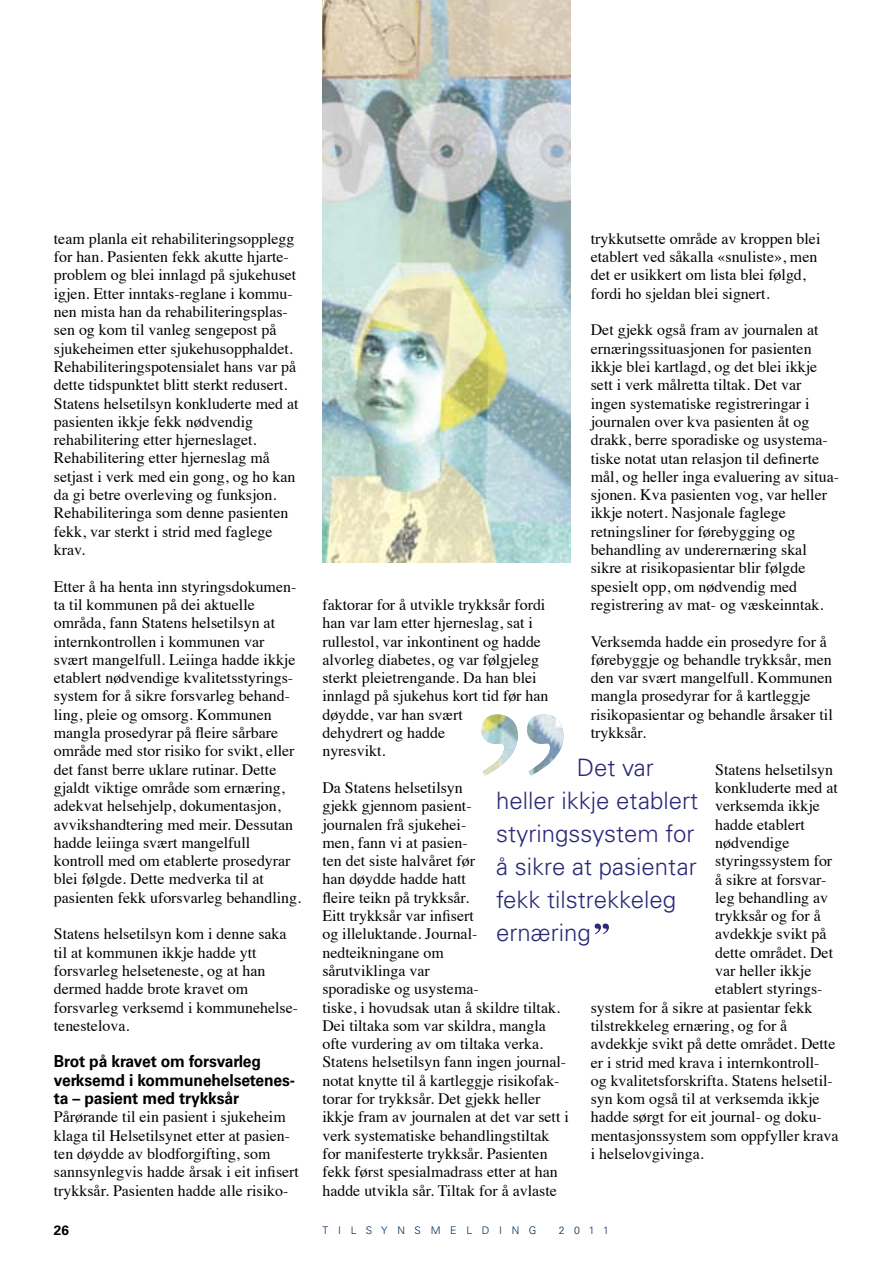
<style>
.page{position:relative;width:893px;height:1263px;background:#fff}
.page>*{position:absolute;margin:0;border:0;box-sizing:border-box;transform-origin:0 0}
.t1{font:300 24px/33px "Univers LT Std";color:#2b2976}
.t2{font:700 16.5px/18.3px "Univers LT Std";letter-spacing:-.01em;color:#000;scale:.95 1}
.t3{font:15.9px/18.3px "Times";color:#000}
.t4{font:700 13.5px "Univers LT Std";color:#000}
.t5{font:300 10.5px "Univers LT Std";letter-spacing:.92em;color:#002d55}
</style>
<div class="page">
<img style="left:481px;top:714px;width:82px;height:61px">
<svg style="left:595px;top:923px;width:14px;height:11px"></svg>
<img style="left:322px;top:0;width:249px;height:562px">
<p class="t3" style="left:54px;top:228px;width:246px">team planla eit rehabiliteringsopplegg for han. Pasienten fekk akutte hjarte&shy;problem og blei innlagd på sjukehuset igjen. Etter inntaks-reglane i kommu&shy;nen mista han da rehabiliteringsplas&shy;sen og kom til vanleg sengepost på sjukeheimen etter sjukehusopphaldet.<br>Rehabiliteringspotensialet hans var på dette tidspunktet blitt sterkt redusert.<br>Statens helsetilsyn konkluderte med at pasienten ikkje fekk nødvendig rehabilitering etter hjerneslaget.<br>Rehabilitering etter hjerneslag må setjast i verk med ein gong, og ho kan da gi betre overleving og funksjon.<br>Rehabiliteringa som denne pasienten fekk, var sterkt i strid med faglege krav.</p>
<p class="t3" style="left:54px;top:576px;width:249px">Etter å ha henta inn styringsdokumen&shy;ta til kommunen på dei aktuelle områda, fann Statens helsetilsyn at internkontrollen i kommunen var svært mangelfull. Leiinga hadde ikkje etablert nødvendige kvalitetsstyrings&shy;system for å sikre forsvarleg behand&shy;ling, pleie og omsorg. Kommunen mangla prosedyrar på fleire sårbare område med stor risiko for svikt, eller det fanst berre uklare rutinar. Dette gjaldt viktige område som ernæring, adekvat helsehjelp, dokumentasjon, avvikshandtering med meir. Dessutan hadde leiinga svært mangelfull kontroll med om etablerte prosedyrar blei følgde. Dette medverka til at pasienten fekk uforsvarleg behandling.</p>
<p class="t3" style="left:54px;top:923px;width:246px">Statens helsetilsyn kom i denne saka til at kommunen ikkje hadde ytt forsvarleg helseteneste, og at han dermed hadde brote kravet om forsvarleg verksemd i kommunehelse&shy;tenestelova.</p>
<p class="t2" style="left:54px;top:1052px;width:255px">Brot på kravet om forsvarleg verksemd i kommunehelsetenes&shy;ta – pasient med trykksår</p>
<p class="t3" style="left:54px;top:1106px;width:247px">Pårørande til ein pasient i sjukeheim klaga til Helsetilsynet etter at pasien&shy;ten døydde av blodforgifting, som sannsynlegvis hadde årsak i eit infisert trykksår. Pasienten hadde alle risiko-</p>
<p class="t3" style="left:591px;top:228px;width:231px">trykkutsette område av kroppen blei etablert ved såkalla «snuliste», men det er usikkert om lista blei følgd, fordi ho sjeldan blei signert.</p>
<p class="t3" style="left:591px;top:320px;width:250px">Det gjekk også fram av journalen at ernæringssituasjonen for pasienten ikkje blei kartlagd, og det blei ikkje sett i verk målretta tiltak. Det var ingen systematiske registreringar i journalen over kva pasienten åt og drakk, berre sporadiske og usystema&shy;tiske notat utan relasjon til definerte mål, og heller inga evaluering av situa&shy;sjonen. Kva pasienten vog, var heller ikkje notert. Nasjonale faglege retningsliner for førebygging og behandling av underernæring skal sikre at risikopasientar blir følgde spesielt opp, om nødvendig med registrering av mat- og væskeinntak.</p>
<p class="t3" style="left:591px;top:631px;width:243px">Verksemda hadde ein prosedyre for å førebyggje og behandle trykksår, men den var svært mangelfull. Kommunen mangla prosedyrar for å kartleggje risikopasientar og behandle årsaker til trykksår.</p>
<p class="t3" style="left:715px;top:759px;width:119px">Statens helsetilsyn</p>
<p class="t3" style="left:715px;top:777px;width:124px">konkluderte med at</p>
<p class="t3" style="left:715px;top:795px;width:106px">verksemda ikkje</p>
<p class="t3" style="left:715px;top:814px;width:91px">hadde etablert</p>
<p class="t3" style="left:715px;top:832px;width:76px">nødvendige</p>
<p class="t3" style="left:715px;top:850px;width:119px">styringssystem for</p>
<p class="t3" style="left:715px;top:869px;width:113px">å sikre at forsvar-</p>
<p class="t3" style="left:715px;top:887px;width:115px">leg behandling av</p>
<p class="t3" style="left:715px;top:905px;width:107px">trykksår og for å</p>
<p class="t3" style="left:715px;top:923px;width:113px">avdekkje svikt på</p>
<p class="t3" style="left:715px;top:942px;width:119px">dette området. Det</p>
<p class="t3" style="left:715px;top:960px;width:98px">var heller ikkje</p>
<p class="t3" style="left:715px;top:978px;width:109px">etablert styrings-</p>
<p class="t3" style="left:591px;top:997px;width:223px">system for å sikre at pasientar fekk</p>
<p class="t3" style="left:591px;top:1015px;width:198px">tilstrekkeleg ernæring, og for å</p>
<p class="t3" style="left:591px;top:1033px;width:246px">avdekkje svikt på dette området. Dette</p>
<p class="t3" style="left:591px;top:1052px;width:230px">er i strid med krava i internkontroll-</p>
<p class="t3" style="left:591px;top:1070px;width:244px">og kvalitetsforskrifta. Statens helsetil-</p>
<p class="t3" style="left:591px;top:1088px;width:230px">syn kom også til at verksemda ikkje</p>
<p class="t3" style="left:591px;top:1106px;width:233px">hadde sørgt for eit journal- og doku-</p>
<p class="t3" style="left:591px;top:1125px;width:249px">mentasjonssystem som oppfyller krava</p>
<p class="t3" style="left:591px;top:1143px;width:115px">i helselovgivinga.</p>
<p class="t3" style="left:322px;top:594px;width:228px">faktorar for å utvikle trykksår fordi han var lam etter hjerneslag, sat i rullestol, var inkontinent og hadde alvorleg diabetes, og var følgjeleg sterkt pleietrengande. Da han blei innlagd på sjukehus kort tid før han døydde, var han svært<br>dehydrert og hadde<br>nyresvikt.</p>
<p class="t3" style="left:322px;top:777px;width:248px">Da Statens helsetilsyn<br>gjekk gjennom pasient-<br>journalen frå sjukehei-<br>men, fann vi at pasien-<br>ten det siste halvåret før<br>han døydde hadde hatt<br>fleire teikn på trykksår.<br>Eitt trykksår var infisert<br>og illeluktande. Journal&shy;nedteikningane om<br>sårutviklinga var<br>sporadiske og usystema-<br>tiske, i hovudsak utan å skildre tiltak.<br>Dei tiltaka som var skildra, mangla ofte vurdering av om tiltaka verka.<br>Statens helsetilsyn fann ingen journal&shy;notat knytte til å kartleggje risikofak&shy;torar for trykksår. Det gjekk heller ikkje fram av journalen at det var sett i verk systematiske behandlingstiltak for manifesterte trykksår. Pasienten fekk først spesialmadrass etter at han hadde utvikla sår. Tiltak for å avlaste</p>
<h1 class="t1" style="left:496px;top:751px;width:203px;text-indent:81px">Det var heller ikkje etablert styringssystem for å sikre at pasientar fekk tilstrekkeleg ernæring</h1>
<p class="t4" style="left:54px;top:1222px;width:17px">26</p>
<p class="t5" style="left:323px;top:1224px;width:215px">TILSYNSMELDING</p>
<p class="t5" style="left:559px;top:1224px;width:52px">2011</p>
</div>
